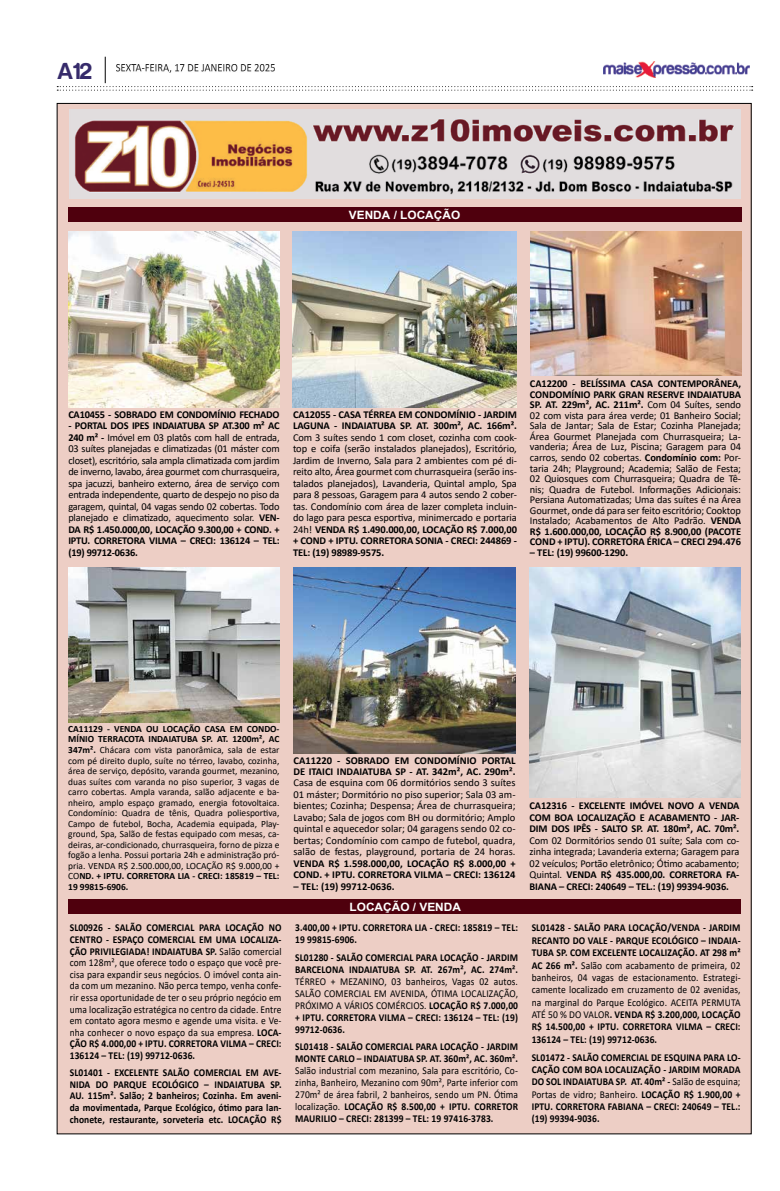
<style>
.page{position:relative;width:780px;height:1191px;background:#fff}
.page>*{position:absolute;margin:0;border:0;box-sizing:border-box;transform-origin:0 0}
.t1{font:24px "Harabara";color:#362b6b}
.t2{font:700 11.5px "Arial";color:#fff}
.t3{font:10.5px/11.5px "Calibri";letter-spacing:-.01em;color:#000;text-align:justify}
.t4{font:700 10.5px/12.4px "Calibri";color:#000;scale:.9 1}
.t5{font:10.5px/11.6px "Calibri";letter-spacing:-.01em;color:#000;text-align:justify;scale:.9 1}
.t6{font:700 10.5px/11.5px "Calibri";color:#000}
.t7{font:700 10.5px "Calibri";letter-spacing:-.02em;color:#000}
.t8{font:9.6px/10.5px "Calibri";color:#000;text-align:justify}
.s1{font-weight:700}
.s2{font-weight:400}
</style>
<div class="page">
<svg style="left:57px;top:57px;width:695px;height:34px"></svg>
<img style="left:603px;top:62px;width:146px;height:16px">
<img style="left:116px;top:64px;width:158px;height:9px">
<div style="left:57px;top:103px;width:694px;height:1030px;background:#edcec5"></div>
<img style="left:70px;top:110px;width:670px;height:88px">
<img style="left:530px;top:231px;width:211px;height:144px">
<img style="left:68px;top:231px;width:212px;height:177px">
<img style="left:529px;top:567px;width:211px;height:230px">
<img style="left:294px;top:567px;width:221px;height:186px">
<img style="left:293px;top:231px;width:223px;height:177px">
<img style="left:68px;top:567px;width:212px;height:156px">
<div style="left:68px;top:899px;width:672px;height:15px;background:#4f000d"></div>
<div style="left:68px;top:207px;width:673px;height:15px;background:#4f000d"></div>
<h1 class="t1" style="left:57px;top:59px;width:36px">A12</h1>
<p class="t2" style="left:349px;top:207px;width:113px">VENDA / LOCAÇÃO</p>
<p class="t7" style="left:68px;top:407px;width:213px">CA10455 - SOBRADO EM CONDOMÍNIO FECHADO</p>
<p class="t3" style="left:68px;top:420px;width:213px"><span class="s1">- PORTAL DOS IPES INDAIATUBA SP AT.300 m² AC 240 m² -</span> Imóvel em 03 platôs com hall de entrada, 03 suítes planejadas e climatizadas (01 máster com closet), escritório, sala ampla climatizada com jardim de inverno, lavabo, área gourmet com churrasqueira, spa jacuzzi, banheiro externo, área de serviço com entrada independente, quarto de despejo no piso da garagem, quintal, 04 vagas sendo 02 cobertas. Todo planejado e climatizado, aquecimento solar. <span class="s1">VEN-DA R$ 1.450.000,00, LOCAÇÃO 9.300,00 + COND. + IPTU. CORRETORA VILMA – CRECI: 136124 – TEL: (19) 99712-0636.</span></p>
<p class="t6" style="left:293px;top:408px;width:225px">CA12055 - CASA TÉRREA EM CONDOMÍNIO - JARDIM<br>LAGUNA - INDAIATUBA SP. AT. 300m², AC. 166m².</p>
<p class="t3" style="left:293px;top:431px;width:225px">Com 3 suítes sendo 1 com closet, cozinha com cook&shy;top e coifa (serão instalados planejados), Escritório, Jardim de Inverno, Sala para 2 ambientes com pé di&shy;reito alto, Área gourmet com churrasqueira (serão ins&shy;talados planejados), Lavanderia, Quintal amplo, Spa para 8 pessoas, Garagem para 4 autos sendo 2 cober&shy;tas. Condomínio com área de lazer completa incluin&shy;do lago para pesca esportiva, minimercado e portaria 24h! <span class="s1">VENDA R$ 1.490.000,00, LOCAÇÃO R$ 7.000,00 + COND + IPTU. CORRETORA SONIA - CRECI: 244869 - TEL: (19) 98989-9575.</span></p>
<p class="t3" style="left:530px;top:378px;width:213px;line-height:10.5px"><span class="s1">CA12200 - BELÍSSIMA CASA CONTEMPORÂNEA, CONDOMÍNIO PARK GRAN RESERVE INDAIATUBA SP. AT. 229m², AC. 211m².</span> Com 04 Suítes, sendo 02 com vista para área verde; 01 Banheiro Social; Sala de Jantar; Sala de Estar; Cozinha Planejada; Área Gourmet Planejada com Churrasqueira; La&shy;vanderia; Área de Luz, Piscina; Garagem para 04 carros, sendo 02 cobertas. <span class="s1">Condomínio com:</span> Por&shy;taria 24h; Playground; Academia; Salão de Festa; 02 Quiosques com Churrasqueira; Quadra de Tê&shy;nis; Quadra de Futebol. Informações Adicionais:<br>Persiana Automatizadas; Uma das suítes é na Área Gourmet, onde dá para ser feito escritório; Cooktop Instalado; Acabamentos de Alto Padrão. <span class="s1">VENDA R$ 1.600.000,00, LOCAÇÃO R$ 8.900,00 (PACOTE COND + IPTU). CORRETORA ÉRICA – CRECI 294.476</span></p>
<p class="t6" style="left:530px;top:546px;width:100px">– TEL: (19) 99600-1290.</p>
<p class="t8" style="left:68px;top:723px;width:213px"><span class="s1">CA11129 - VENDA OU LOCAÇÃO CASA EM CONDO-MÍNIO TERRACOTA INDAIATUBA SP. AT. 1200m², AC 347m².</span> Chácara com vista panorâmica, sala de estar com pé direito duplo, suíte no térreo, lavabo, cozinha, área de serviço, depósito, varanda gourmet, mezanino, duas suítes com varanda no piso superior, 3 vagas de carro cobertas. Ampla varanda, salão adjacente e ba&shy;nheiro, amplo espaço gramado, energia fotovoltaica.<br>Condomínio: Quadra de tênis, Quadra poliesportiva, Campo de futebol, Bocha, Academia equipada, Play&shy;ground, Spa, Salão de festas equipado com mesas, ca&shy;deiras, ar-condicionado, churrasqueira, forno de pizza e fogão a lenha. Possui portaria 24h e administração pró&shy;pria. VENDA R$ 2.500.000,00, LOCAÇÃO R$ 9.000,00 + CO<span class="s1">ND. + IPTU. CORRETORA LIA - CRECI: 185819 – TEL:<br>19 99815-6906.</span></p>
<p class="t5" style="left:70px;top:922px;width:237px"><span class="s1">SL00926 - SALÃO COMERCIAL PARA LOCAÇÃO NO CENTRO - ESPAÇO COMERCIAL EM UMA LOCALIZA-ÇÃO PRIVILEGIADA! INDAIATUBA SP.</span> Salão comercial com 128m², que oferece todo o espaço que você pre&shy;cisa para expandir seus negócios. O imóvel conta ain&shy;da com um mezanino. Não perca tempo, venha confe&shy;rir essa oportunidade de ter o seu próprio negócio em uma localização estratégica no centro da cidade. Entre em contato agora mesmo e agende uma visita. e Ve&shy;nha conhecer o novo espaço da sua empresa. <span class="s1">LOCA-ÇÃO R$ 4.000,00 + IPTU. CORRETORA VILMA – CRECI:<br>136124 – TEL: (19) 99712-0636.</span></p>
<p class="t4" style="left:70px;top:1066px;width:237px;line-height:11.6px;text-align:justify">SL01401 - EXCELENTE SALÃO COMERCIAL EM AVE-NIDA DO PARQUE ECOLÓGICO – INDAIATUBA SP.<br>AU. 115m². Salão; 2 banheiros; Cozinha. Em aveni&shy;da movimentada, Parque Ecológico, ótimo para lan&shy;chonete, restaurante, sorveteria etc. LOCAÇÃO R$</p>
<p class="t6" style="left:293px;top:754px;width:223px">CA11220 - SOBRADO EM CONDOMÍNIO PORTAL<br>DE ITAICI INDAIATUBA SP - AT. 342m², AC. 290m².</p>
<p class="t3" style="left:293px;top:777px;width:223px">Casa de esquina com 06 dormitórios sendo 3 suítes 01 máster; Dormitório no piso superior; Sala 03 am&shy;bientes; Cozinha; Despensa; Área de churrasqueira; Lavabo; Sala de jogos com BH ou dormitório; Amplo quintal e aquecedor solar; 04 garagens sendo 02 co&shy;bertas; Condomínio com campo de futebol, quadra, salão de festas, playground, portaria de 24 horas.</p>
<p class="t6" style="left:293px;top:857px;width:224px">VENDA R$ 1.598.000,00, LOCAÇÃO R$ 8.000,00 +<br>COND. + IPTU. CORRETORA VILMA – CRECI: 136124</p>
<p class="t6" style="left:293px;top:880px;width:103px">– TEL: (19) 99712-0636.</p>
<p class="t2" style="left:349px;top:898px;width:113px">LOCAÇÃO / VENDA</p>
<p class="t4" style="left:295px;top:921px;width:249px;line-height:12px">3.400,00 + IPTU. CORRETORA LIA - CRECI: 185819 – TEL:<br>19 99815-6906.</p>
<p class="t4" style="left:295px;top:951px;width:249px;line-height:12px">SL01280 - SALÃO COMERCIAL PARA LOCAÇÃO - JARDIM<br>BARCELONA INDAIATUBA SP. AT. 267m², AC. 274m².</p>
<p class="t5" style="left:295px;top:975px;width:249px;line-height:12px">TÉRREO + MEZANINO, 03 banheiros, Vagas 02 autos.<br>SALÃO COMERCIAL EM AVENIDA, ÓTIMA LOCALIZAÇÃO, PRÓXIMO A VÁRIOS COMÉRCIOS. <span class="s1">LOCAÇÃO R$ 7.000,00 + IPTU. CORRETORA VILMA – CRECI: 136124 – TEL: (19)<br>99712-0636.</span></p>
<p class="t4" style="left:295px;top:1040px;width:249px;line-height:12px">SL01418 - SALÃO COMERCIAL PARA LOCAÇÃO - JARDIM<br>MONTE CARLO – INDAIATUBA SP. AT. 360m², AC. 360m².</p>
<p class="t5" style="left:295px;top:1064px;width:249px;line-height:12px">Salão industrial com mezanino, Sala para escritório, Co&shy;zinha, Banheiro, Mezanino com 90m², Parte inferior com 270m² de área fabril, 2 banheiros, sendo um PN. Ótima localização. <span class="s1">LOCAÇÃO R$ 8.500,00 + IPTU. CORRETOR MAURILIO – CRECI: 281399 – TEL: 19 97416-3783.</span></p>
<p class="t6" style="left:529px;top:800px;width:211px;text-align:justify">CA12316 - EXCELENTE IMÓVEL NOVO A VENDA COM BOA LOCALIZAÇÃO E ACABAMENTO - JAR-DIM DOS IPÊS - SALTO SP. AT. 180m², AC. 70m².</p>
<p class="t3" style="left:529px;top:834px;width:211px">Com 02 Dormitórios sendo 01 suíte; Sala com co&shy;zinha integrada; Lavanderia externa; Garagem para 02 veículos; Portão eletrônico; Ótimo acabamento; Quintal. <span class="s1">VENDA R$ 435.000,00. CORRETORA FA-BIANA – CRECI: 240649 – TEL.: (19) 99394-9036.</span></p>
<p class="t4" style="left:531px;top:921px;width:233px;text-align:justify">SL01428 - SALÃO PARA LOCAÇÃO/VENDA - JARDIM RECANTO DO VALE - PARQUE ECOLÓGICO – INDAIA-TUBA SP. COM EXCELENTE LOCALIZAÇÃO. AT 298 m²<br>AC 266 m². <span class="s2">Salão com acabamento de primeira, 02 banheiros, 04 vagas de estacionamento. Estrategi&shy;camente localizado em cruzamento de 02 avenidas, na marginal do Parque Ecológico. ACEITA PERMUTA ATÉ 50 % DO VALOR</span>. VENDA R$ 3.200,000, LOCAÇÃO R$ 14.500,00 + IPTU. CORRETORA VILMA – CRECI:<br>136124 – TEL: (19) 99712-0636.</p>
<p class="t4" style="left:531px;top:1050px;width:233px;text-align:justify">SL01472 - SALÃO COMERCIAL DE ESQUINA PARA LO-CAÇÃO COM BOA LOCALIZAÇÃO - JARDIM MORADA DO SOL INDAIATUBA SP. AT. 40m² - <span class="s2">Salão de esquina; Portas de vidro; Banheiro.</span> LOCAÇÃO R$ 1.900,00 + IPTU. CORRETORA FABIANA – CRECI: 240649 – TEL.: (19) 99394-9036.</p>
</div>
